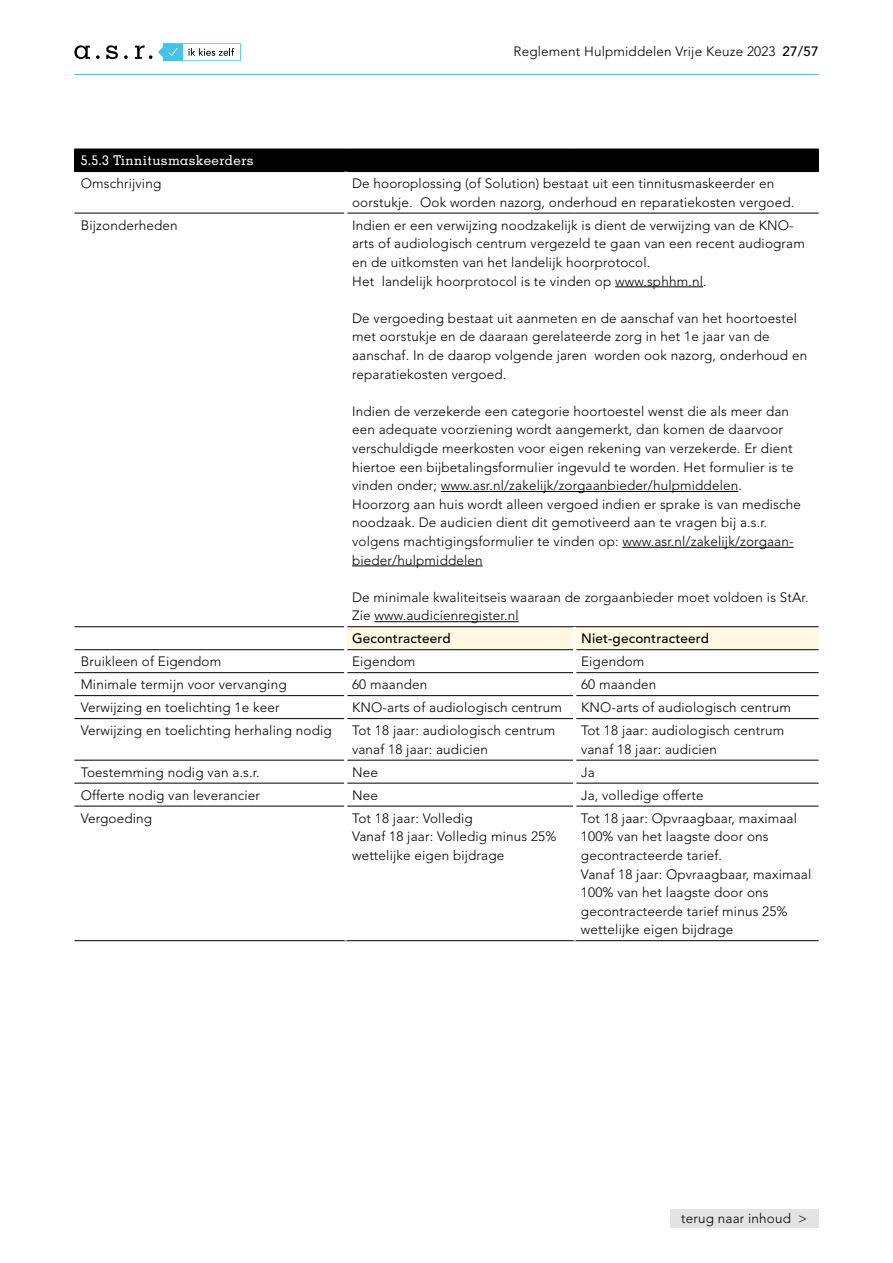
<style>
.page{position:relative;width:893px;height:1263px;background:#fff}
.page>*{position:absolute;margin:0;border:0;box-sizing:border-box;transform-origin:0 0}
.t1{font:300 13.5px/18.6px "Avenir LT Std";letter-spacing:.01em;color:#000}
.t2{font:500 13.5px "Avenir LT Std";letter-spacing:.01em;color:#000}
.t3{font:500 13.5px "Memphis LT Std";letter-spacing:.025em;color:#fff}
.s1{font-weight:500}
</style>
<div class="page">
<div style="left:670px;top:1209px;width:149px;height:19px;background:#e3e3e3"></div>
<div style="left:74px;top:149px;width:745px;height:23px;background:#000"></div>
<svg style="left:347px;top:212px;width:472px;height:548px"></svg>
<div style="left:347px;top:627px;width:472px;height:22px;background:#fff8e3"></div>
<hr style="left:74px;top:213px;width:270px;height:1px;background:#000">
<hr style="left:347px;top:213px;width:228px;height:1px;background:#000">
<hr style="left:575px;top:213px;width:244px;height:1px;background:#000">
<hr style="left:74px;top:626px;width:270px;height:1px;background:#000">
<hr style="left:347px;top:626px;width:228px;height:1px;background:#000">
<hr style="left:575px;top:626px;width:244px;height:1px;background:#000">
<hr style="left:74px;top:649px;width:270px;height:1px;background:#000">
<hr style="left:347px;top:649px;width:226px;height:1px;background:#000">
<hr style="left:576px;top:649px;width:243px;height:1px;background:#000">
<hr style="left:74px;top:672px;width:270px;height:1px;background:#000">
<hr style="left:347px;top:672px;width:226px;height:1px;background:#000">
<hr style="left:576px;top:672px;width:243px;height:1px;background:#000">
<hr style="left:74px;top:695px;width:270px;height:1px;background:#000">
<hr style="left:347px;top:695px;width:226px;height:1px;background:#000">
<hr style="left:576px;top:695px;width:243px;height:1px;background:#000">
<hr style="left:74px;top:718px;width:270px;height:1px;background:#000">
<hr style="left:347px;top:718px;width:226px;height:1px;background:#000">
<hr style="left:576px;top:718px;width:243px;height:1px;background:#000">
<hr style="left:74px;top:760px;width:270px;height:1px;background:#000">
<hr style="left:347px;top:760px;width:226px;height:1px;background:#000">
<hr style="left:576px;top:760px;width:243px;height:1px;background:#000">
<hr style="left:74px;top:783px;width:270px;height:1px;background:#000">
<hr style="left:347px;top:783px;width:226px;height:1px;background:#000">
<hr style="left:576px;top:783px;width:243px;height:1px;background:#000">
<hr style="left:74px;top:806px;width:270px;height:1px;background:#000">
<hr style="left:347px;top:806px;width:226px;height:1px;background:#000">
<hr style="left:576px;top:806px;width:243px;height:1px;background:#000">
<hr style="left:74px;top:940px;width:272px;height:1px;background:#000">
<hr style="left:346px;top:940px;width:229px;height:1px;background:#000">
<hr style="left:575px;top:940px;width:244px;height:1px;background:#000">
<hr style="left:573px;top:627px;width:3px;height:23px;background:#fff">
<hr style="left:573px;top:650px;width:3px;height:23px;background:#fff">
<hr style="left:573px;top:673px;width:3px;height:23px;background:#fff">
<hr style="left:573px;top:696px;width:3px;height:23px;background:#fff">
<hr style="left:573px;top:719px;width:3px;height:41px;background:#fff">
<hr style="left:615px;top:286px;width:88px;height:1px;background:#000">
<hr style="left:441px;top:491px;width:297px;height:1px;background:#000">
<hr style="left:622px;top:547px;width:172px;height:1px;background:#000">
<hr style="left:352px;top:565px;width:131px;height:1px;background:#000">
<hr style="left:374px;top:621px;width:145px;height:1px;background:#000">
<hr style="left:74px;top:74px;width:745px;height:1px;background:#46c2e6">
<svg style="left:106px;top:45px;width:12px;height:14px"></svg>
<svg style="left:74px;top:45px;width:16px;height:14px"></svg>
<svg style="left:96px;top:55px;width:4px;height:4px"></svg>
<svg style="left:124px;top:55px;width:4px;height:4px"></svg>
<svg style="left:135px;top:45px;width:17px;height:14px"></svg>
<svg style="left:158px;top:43px;width:83px;height:18px"></svg>
<p class="t1" style="left:513px;top:42px;width:307px">Reglement Hulpmiddelen Vrije Keuze 2023 <span class="s1">27/57</span></p>
<p class="t3" style="left:81px;top:152px;width:174px">5.5.3 Tinnitusmaskeerders</p>
<p class="t1" style="left:81px;top:174px;width:82px">Omschrijving</p>
<p class="t1" style="left:352px;top:174px;width:444px">De hooroplossing (of Solution) bestaat uit een tinnitusmaskeerder en oorstukje. Ook worden nazorg, onderhoud en reparatiekosten vergoed.</p>
<p class="t1" style="left:81px;top:216px;width:98px">Bijzonderheden</p>
<p class="t1" style="left:352px;top:216px;width:454px">Indien er een verwijzing noodzakelijk is dient de verwijzing van de KNO&shy;arts of audiologisch centrum vergezeld te gaan van een recent audiogram en de uitkomsten van het landelijk hoorprotocol.<br>Het landelijk hoorprotocol is te vinden op www.sphhm.nl.</p>
<p class="t1" style="left:352px;top:309px;width:457px">De vergoeding bestaat uit aanmeten en de aanschaf van het hoortoestel met oorstukje en de daaraan gerelateerde zorg in het 1e jaar van de aanschaf. In de daarop volgende jaren worden ook nazorg, onderhoud en reparatiekosten vergoed.</p>
<p class="t1" style="left:352px;top:402px;width:450px">Indien de verzekerde een categorie hoortoestel wenst die als meer dan een adequate voorziening wordt aangemerkt, dan komen de daarvoor verschuldigde meerkosten voor eigen rekening van verzekerde. Er dient hiertoe een bijbetalingsformulier ingevuld te worden. Het formulier is te vinden onder; www.asr.nl/zakelijk/zorgaanbieder/hulpmiddelen.<br>Hoorzorg aan huis wordt alleen vergoed indien er sprake is van medische noodzaak. De audicien dient dit gemotiveerd aan te vragen bij a.s.r. volgens machtigingsformulier te vinden op: www.asr.nl/zakelijk/zorgaan&shy;bieder/hulpmiddelen</p>
<p class="t1" style="left:352px;top:588px;width:458px">De minimale kwaliteitseis waaraan de zorgaanbieder moet voldoen is StAr.<br>Zie www.audicienregister.nl</p>
<p class="t2" style="left:352px;top:631px;width:100px">Gecontracteerd</p>
<p class="t2" style="left:581px;top:631px;width:129px">Niet-gecontracteerd</p>
<p class="t1" style="left:81px;top:652px;width:142px">Bruikleen of Eigendom</p>
<p class="t1" style="left:352px;top:652px;width:65px">Eigendom</p>
<p class="t1" style="left:581px;top:652px;width:65px">Eigendom</p>
<p class="t1" style="left:81px;top:675px;width:207px">Minimale termijn voor vervanging</p>
<p class="t1" style="left:352px;top:675px;width:77px">60 maanden</p>
<p class="t1" style="left:581px;top:675px;width:77px">60 maanden</p>
<p class="t1" style="left:81px;top:698px;width:200px">Verwijzing en toelichting 1e keer</p>
<p class="t1" style="left:352px;top:698px;width:211px">KNO-arts of audiologisch centrum</p>
<p class="t1" style="left:581px;top:698px;width:211px">KNO-arts of audiologisch centrum</p>
<p class="t1" style="left:81px;top:721px;width:253px">Verwijzing en toelichting herhaling nodig</p>
<p class="t1" style="left:352px;top:721px;width:205px">Tot 18 jaar: audiologisch centrum vanaf 18 jaar: audicien</p>
<p class="t1" style="left:581px;top:721px;width:205px">Tot 18 jaar: audiologisch centrum vanaf 18 jaar: audicien</p>
<p class="t1" style="left:81px;top:763px;width:180px">Toestemming nodig van a.s.r.</p>
<p class="t1" style="left:352px;top:763px;width:27px">Nee</p>
<p class="t1" style="left:581px;top:763px;width:15px">Ja</p>
<p class="t1" style="left:81px;top:786px;width:181px">Offerte nodig van leverancier</p>
<p class="t1" style="left:352px;top:786px;width:27px">Nee</p>
<p class="t1" style="left:581px;top:786px;width:124px">Ja, volledige offerte</p>
<p class="t1" style="left:81px;top:809px;width:73px">Vergoeding</p>
<p class="t1" style="left:352px;top:809px;width:206px">Tot 18 jaar: Volledig<br>Vanaf 18 jaar: Volledig minus 25% wettelijke eigen bijdrage</p>
<p class="t1" style="left:581px;top:809px;width:232px">Tot 18 jaar: Opvraagbaar, maximaal<br>100% van het laagste door ons gecontracteerde tarief.<br>Vanaf 18 jaar: Opvraagbaar, maximaal<br>100% van het laagste door ons gecontracteerde tarief minus 25% wettelijke eigen bijdrage</p>
<p class="t1" style="left:681px;top:1209px;width:127px">terug naar inhoud &gt;</p>
</div>
